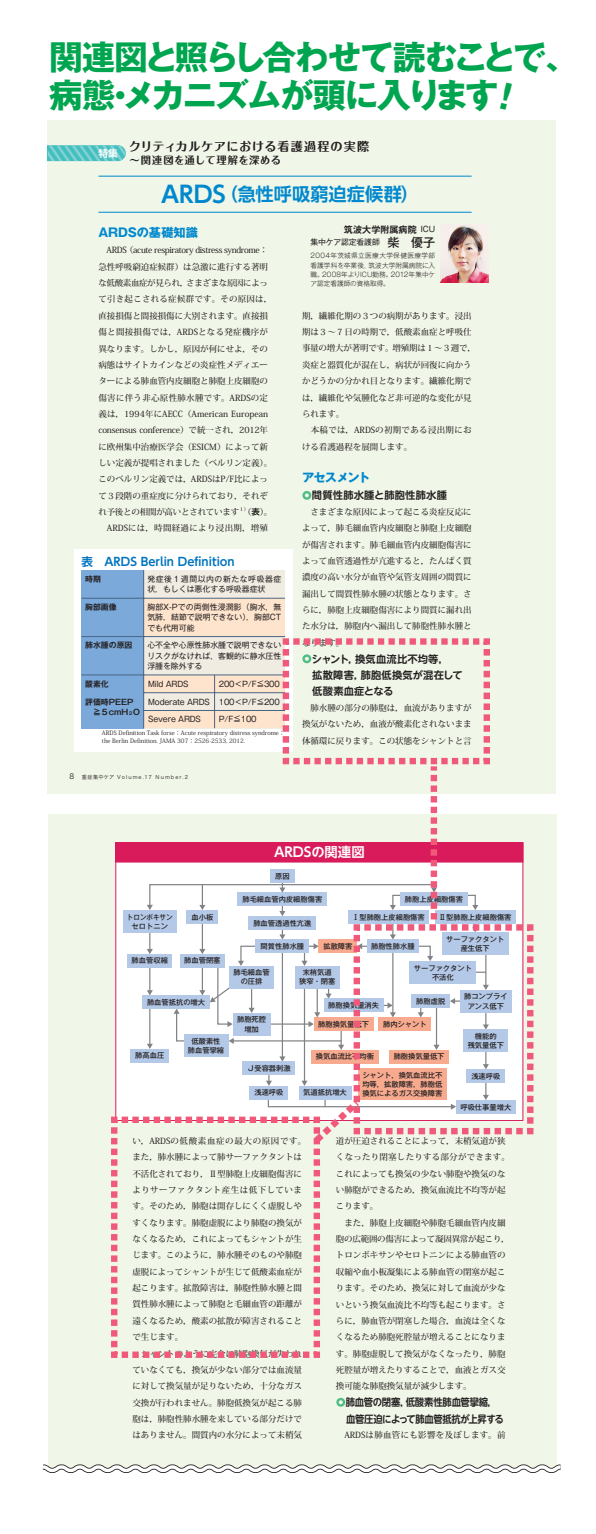
<style>
.page{position:relative;width:596px;height:1534px;background:#fff}
.page>*{position:absolute;margin:0;border:0;box-sizing:border-box;transform-origin:0 0}
.t1{font:700 33.75px/37.9px "Gothic MB101 Pro";letter-spacing:-.07em;color:#00a54f}
.t2{font:700 18.15px "UD Shin Go Pro De";letter-spacing:.005em;color:#0088ce}
.t3{font:13.27px "UD Shin Go NT Pro De Bold 90 msp RKSJ H";letter-spacing:.005em;color:#fff}
.t4{font:700 12.08px "Maru Fo Pro";letter-spacing:.055em;color:#231f20}
.t5{font:700 12.08px "Gothic MB101 Pro";letter-spacing:-.015em;color:#0088ce}
.t6{font:11.48px "UD Shin Go NT Pro De Bold 90 msp RKSJ H";color:#0074be}
.t7{font:700 10.27px/16.4px "UD Shin M Go Pro De";letter-spacing:.01em;color:#231f20}
.t8{font:700 10.27px/16.4px "UD Shin M Go Pro De";letter-spacing:-.04em;color:#231f20;scale:.91 1}
.t9{font:700 10.27px "Maru Fo Pro";letter-spacing:.035em;color:#231f20}
.t10{font:700 10.27px "UD Shin M Go Pro De";letter-spacing:.015em;color:#231f20}
.t11{font:700 9.68px "UD Shin Go NT Pro De";color:#fff}
.t12{font:700 9.07px "Gothic MB101 Pro De";letter-spacing:.005em;color:#231f20}
.t13{font:500 8.48px/16.4px "Koz Min Pro";color:#231f20}
.t14{font:500 8.48px "Koz Min Pro";letter-spacing:.035em;color:#231f20}
.t15{font:7.88px/10.3px "Gothic MB101 Pro Regular 90 msp RKSJ H";color:#231f20;text-align:justify}
.t16{font:7.88px "Gothic MB101 Pro Regular 90 msp RKSJ H";letter-spacing:-.025em;color:#231f20}
.t17{font:7.88px/10.3px "Gothic MB101 Pro Regular 90 msp RKSJ H";letter-spacing:.07em;color:#231f20}
.t18{font:7.88px/10.3px "Gothic MB101 Pro De Bold 90 msp RKSJ H";color:#231f20}
.t19{font:7.88px "Gothic MB101 Pro";letter-spacing:-.025em;color:#231f20}
.t20{font:7.27px/9.1px "Gothic MB101 Pro Medium 90 msp RKSJ H";color:#231f20;text-align:center}
.t21{font:7.27px "Gothic MB101 Pro Medium 90 msp RKSJ H";color:#231f20;scale:.9 1}
.t22{font:300 6.68px/9.1px "Gothic MB101 Pro";letter-spacing:.005em;color:#231f20;text-align:justify}
.t23{font:6.07px/7.9px "Koz Min Pro Regular 90 msp RKSJ H";color:#231f20}
.t24{font:5.18px "Hira Kaku Pro W3 90 msp RKSJ H";letter-spacing:.21em;color:#231f20}
.s1{font-size:23.02px}
.s2{font-family:"Gothic MB101 Pro De";font-weight:700}
.s3{font-size:4.57px}
.s4{font-family:"Hira Kaku Pro W3";font-size:7.27px}
.s5{font-family:"Gothic MB101 Pro";font-weight:400;font-size:7.88px}
.s6{font-weight:500;font-size:12.08px}
</style>
<div class="page">
<div style="left:48px;top:814px;width:508px;height:654px;background:#f1f7e8"></div>
<div style="left:336px;top:1397px;width:9px;height:9px;border:2px solid #51bd86;border-radius:50%"></div>
<div style="left:48px;top:120px;width:508px;height:673px;background:#f1f7e8"></div>
<svg style="left:48px;top:145px;width:78px;height:16px"></svg>
<div style="left:74px;top:549px;width:218px;height:203px;background:#fff"></div>
<div style="left:302px;top:491px;width:9px;height:9px;border:2px solid #51bd86;border-radius:50%"></div>
<img style="left:440px;top:225px;width:48px;height:58px">
<hr style="left:98px;top:176px;width:373px;height:1px;background:#0088ce">
<hr style="left:98px;top:212px;width:373px;height:1px;background:#0088ce">
<div style="left:81px;top:570px;width:204px;height:158px;background:#f1ece2"></div>
<div style="left:143px;top:598px;width:142px;height:38px;background:#fee4cd"></div>
<div style="left:81px;top:570px;width:62px;height:158px;background:#7ba9da"></div>
<hr style="left:143px;top:570px;width:1px;height:158px;background:#496684">
<hr style="left:81px;top:598px;width:204px;height:1px;background:#496684">
<hr style="left:81px;top:636px;width:204px;height:1px;background:#496684">
<hr style="left:81px;top:674px;width:204px;height:1px;background:#496684">
<svg style="left:108px;top:635px;width:428px;height:723px"></svg>
<svg style="left:42px;top:1461px;width:519px;height:12px"></svg>
<h1 class="t1" style="left:49px;top:34px;width:530px">関連図と照らし合わせて読むことで、病態・メカニズムが頭に入ります</h1>
<p class="t11" style="left:98px;top:146px;width:21px">特集</p>
<h3 class="t4" style="left:129px;top:137px;width:242px">クリティカルケアにおける看護過程の実際</h3>
<p class="t9" style="left:129px;top:152px;width:153px">～関連図を通して理解を深める</p>
<h2 class="t2" style="left:161px;top:179px;width:259px"><span class="s1">ARDS</span>（急性呼吸窮迫症候群）</h2>
<h3 class="t5" style="left:98px;top:222px;width:101px">ARDSの基礎知識</h3>
<p class="t13" style="left:98px;top:242px;width:175px">　ARDS（acute respiratory distress syndrome：急性呼吸窮迫症候群）は急激に進行する著明な低酸素血症が見られ，さまざまな原因によって引き起こされる症候群です。その原因は，直接損傷と間接損傷に大別されます。直接損傷と間接損傷では，ARDSとなる発症機序が異なります。しかし，原因が何にせよ，その病態はサイトカインなどの炎症性メディエーターによる肺血管内皮細胞と肺胞上皮細胞の傷害に伴う非心原性肺水腫です。ARDSの定義は，1994年にAECC（American European consensus conference）で統一され，2012年に欧州集中治療医学会（ESICM）によって新しい定義が提唱されました（ベルリン定義）。このベルリン定義では，ARDSはP/F比によって３段階の重症度に分けられており，それぞれ予後との相関が高いとされています<sup>１）</sup>（<span class="s2">表</span>）。　ARDSには，時間経過により浸出期，増殖</p>
<h3 class="t6" style="left:81px;top:552px;width:155px">表　ARDS Berlin Definition</h3>
<p class="t17" style="left:147px;top:573px;width:135px">発症後１週間以内の新たな呼吸器症状，もしくは悪化する呼吸器症状</p>
<p class="t15" style="left:147px;top:601px;width:135px">胸部X-Pでの両側性浸潤影（胸水，無気肺，結節で説明できない），胸部CTでも代用可能</p>
<p class="t15" style="left:147px;top:639px;width:135px">心不全や心原性肺水腫で説明できないリスクがなければ，客観的に静水圧性浮腫を除外する</p>
<p class="t16" style="left:148px;top:677px;width:42px">Mild ARDS</p>
<p class="t15" style="left:219px;top:677px;width:62px">200＜P/F≦300</p>
<p class="t16" style="left:148px;top:695px;width:133px">Moderate ARDS 100＜P/F≦200</p>
<p class="t16" style="left:148px;top:713px;width:54px">Severe ARDS</p>
<p class="t15" style="left:219px;top:713px;width:39px">P/F≦100</p>
<p class="t18" style="left:85px;top:573px;width:17px">時期</p>
<p class="t18" style="left:85px;top:601px;width:33px">胸部画像</p>
<p class="t18" style="left:85px;top:639px;width:49px">肺水腫の原因</p>
<p class="t18" style="left:85px;top:677px;width:25px">酸素化</p>
<p class="t18" style="left:85px;top:695px;width:56px">評価時PEEP　≧５cmH<span class="s3">２</span>O</p>
<p class="t23" style="left:102px;top:729px;width:184px">ARDS Definition Task forse：Acute respiratory distress syndrome：the Berlin Definition. JAMA 307：2526-2533, 2012.</p>
<p class="t24" style="left:70px;top:772px;width:120px"><span class="s4">8</span> 重症集中ケア Volume.17 Number.2</p>
<p class="t12" style="left:343px;top:222px;width:93px">筑波大学附属病院<span class="s5">　ICU</span></p>
<p class="t19" style="left:310px;top:236px;width:126px">集中ケア認定看護師　<span class="s6">柴　優子</span></p>
<p class="t22" style="left:310px;top:250px;width:126px">2004年茨城県立医療大学保健医療学部看護学科を卒業後，筑波大学附属病院に入職。2008年よりICU勤務。2012年集中ケア認定看護師の資格取得。</p>
<p class="t13" style="left:302px;top:307px;width:175px">期，繊維化期の３つの病期があります。浸出期は３～７日の時期で，低酸素血症と呼吸仕事量の増大が著明です。増殖期は１～３週で，炎症と器質化が混在し，病状が回復に向かうかどうかの分かれ目となります。繊維化期では，繊維化や気腫化など非可逆的な変化が見られます。<br>　本稿では，ARDSの初期である浸出期における看護過程を展開します。</p>
<h3 class="t5" style="left:302px;top:467px;width:70px">アセスメント</h3>
<p class="t10" style="left:312px;top:487px;width:136px">間質性肺水腫と肺胞性肺水腫</p>
<p class="t13" style="left:302px;top:503px;width:171px;text-align:justify">　さまざまな原因によって起こる炎症反応によって，肺毛細血管内皮細胞と肺胞上皮細胞が傷害されます。肺毛細血管内皮細胞傷害によって血管透過性が亢進すると，たんぱく質濃度の高い水分が血管や気管支周囲の間質に漏出して間質性肺水腫の状態となります。さらに，肺胞上皮細胞傷害により間質に漏れ出た水分は，肺胞内へ漏出して肺胞性肺水腫となります。</p>
<p class="t7" style="left:312px;top:650px;width:152px">シャント，換気血流比不均等，<br>拡散障害，肺胞低換気が混在して低酸素血症となる</p>
<p class="t13" style="left:302px;top:699px;width:171px;text-align:justify">　肺水腫の部分の肺胞は，血流がありますが換気がないため，血液が酸素化されないまま体循環に戻ります。この状態をシャントと言</p>
<h3 class="t3" style="left:274px;top:841px;width:92px">ARDSの関連図</h3>
<p class="t20" style="left:275px;top:870px;width:16px">原因</p>
<p class="t20" style="left:242px;top:894px;width:81px">肺毛細血管内皮細胞傷害</p>
<p class="t20" style="left:405px;top:894px;width:60px">肺胞上皮細胞傷害</p>
<p class="t21" style="left:127px;top:910px;width:52px">トロンボキサン</p>
<p class="t20" style="left:191px;top:911px;width:23px">血小板</p>
<p class="t20" style="left:352px;top:911px;width:74px">Ⅰ型肺胞上皮細胞傷害</p>
<p class="t20" style="left:438px;top:911px;width:74px">Ⅱ型肺胞上皮細胞傷害</p>
<p class="t20" style="left:132px;top:920px;width:38px">セロトニン</p>
<p class="t20" style="left:253px;top:917px;width:60px">肺血管透過性亢進</p>
<p class="t20" style="left:132px;top:955px;width:38px">肺血管収縮</p>
<p class="t20" style="left:184px;top:955px;width:38px">肺血管閉塞</p>
<p class="t20" style="left:260px;top:940px;width:45px">間質性肺水腫</p>
<p class="t20" style="left:323px;top:940px;width:31px">拡散障害</p>
<p class="t20" style="left:233px;top:967px;width:38px">肺毛細血管の圧排</p>
<p class="t20" style="left:299px;top:967px;width:38px">末梢気道狭窄・閉塞</p>
<p class="t20" style="left:371px;top:940px;width:45px">肺胞性肺水腫</p>
<p class="t20" style="left:446px;top:933px;width:60px">サーファクタント産生低下</p>
<p class="t20" style="left:413px;top:962px;width:60px">サーファクタント不活化</p>
<p class="t20" style="left:147px;top:996px;width:60px">肺血管抵抗の増大</p>
<p class="t20" style="left:328px;top:1000px;width:52px">肺胞換気量消失</p>
<p class="t20" style="left:416px;top:995px;width:31px">肺胞虚脱</p>
<p class="t20" style="left:135px;top:1050px;width:31px">肺高血圧</p>
<p class="t20" style="left:188px;top:1035px;width:38px">低酸素性肺血管攣縮</p>
<p class="t20" style="left:237px;top:1014px;width:31px">肺胞死腔増加</p>
<p class="t20" style="left:247px;top:1062px;width:45px">Ｊ受容器刺激</p>
<p class="t20" style="left:254px;top:1087px;width:31px">浅速呼吸</p>
<p class="t20" style="left:318px;top:1018px;width:52px">肺胞換気量低下</p>
<p class="t20" style="left:383px;top:1018px;width:45px">肺内シャント</p>
<p class="t20" style="left:393px;top:1051px;width:52px">肺胞換気量低下</p>
<p class="t20" style="left:362px;top:1069px;width:81px;text-align:justify">シャント，換気血流比不均等，拡散障害，肺胞低換気によるガス交換障害</p>
<p class="t20" style="left:316px;top:1051px;width:60px">換気血流比不均衡</p>
<p class="t20" style="left:303px;top:1087px;width:45px">気道抵抗増大</p>
<p class="t20" style="left:464px;top:991px;width:45px">肺コンプライアンス低下</p>
<p class="t20" style="left:467px;top:1030px;width:38px">機能的<br>残気量低下</p>
<p class="t20" style="left:471px;top:1070px;width:31px">浅速呼吸</p>
<p class="t20" style="left:460px;top:1101px;width:52px">呼吸仕事量増大</p>
<p class="t13" style="left:132px;top:1132px;width:175px">い，ARDSの低酸素血症の最大の原因です。また，肺水腫によって肺サーファクタントは不活化されており，Ⅱ型肺胞上皮細胞傷害によりサーファクタント産生は低下しています。そのため，肺胞は開存しにくく虚脱しやすくなります。肺胞虚脱により肺胞の換気がなくなるため，これによってもシャントが生じます。このように，肺水腫そのものや肺胞虚脱によってシャントが生じて低酸素血症が起こります。拡散障害は，肺胞性肺水腫と間質性肺水腫によって肺胞と毛細血管の距離が遠くなるため，酸素の拡散が障害されることで生じます。<br>　シャントのように完全に肺胞換気が失われていなくても，換気が少ない部分では血流量に対して換気量が足りないため，十分なガス交換が行われません。肺胞低換気が起こる肺胞は，肺胞性肺水腫を来している部分だけではありません。間質内の水分によって末梢気</p>
<p class="t13" style="left:336px;top:1132px;width:175px">道が圧迫されることによって，末梢気道が狭くなったり閉塞したりする部分ができます。これによっても換気の少ない肺胞や換気のない肺胞ができるため，換気血流比不均等が起こります。<br>　また，肺胞上皮細胞や肺胞毛細血管内皮細胞の広範囲の傷害によって凝固異常が起こり，トロンボキサンやセロトニンによる肺血管の収縮や血小板凝集による肺血管の閉塞が起こります。そのため，換気に対して血流が少ないという換気血流比不均等も起こります。さらに，肺血管が閉塞した場合，血流は全くなくなるため肺胞死腔量が増えることになります。肺胞虚脱して換気がなくなったり，肺胞死腔量が増えたりすることで，血液とガス交換可能な肺胞換気量が減少します。</p>
<p class="t8" style="left:345px;top:1393px;width:175px">肺血管の閉塞，低酸素性肺血管攣縮，血管圧迫によって肺血管抵抗が上昇する</p>
<p class="t14" style="left:336px;top:1428px;width:171px">　ARDSは肺血管にも影響を及ぼします。前</p>
</div>
